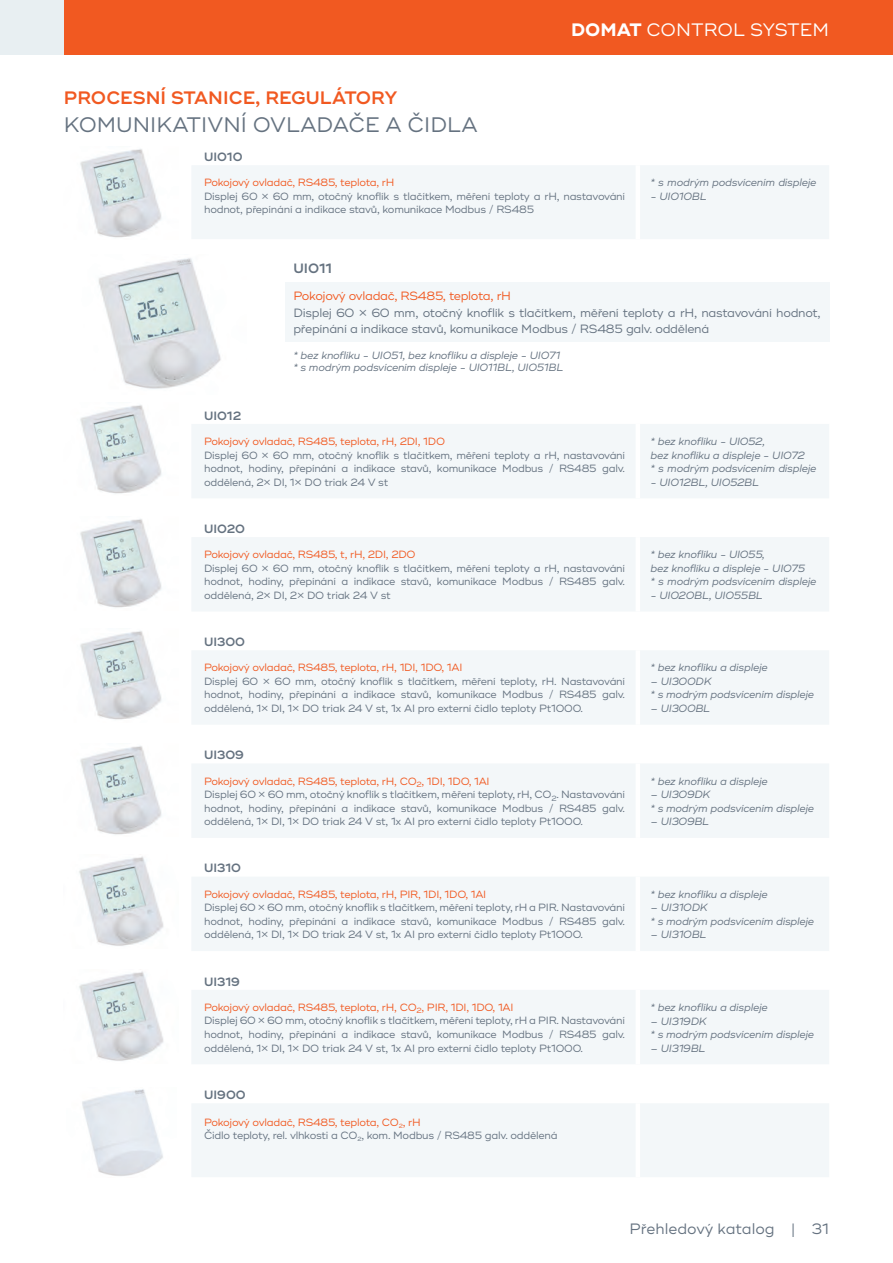
<style>
.page{position:relative;width:893px;height:1263px;background:#fff}
.page>*{position:absolute;margin:0;border:0;box-sizing:border-box;transform-origin:0 0}
.t1{font:21px "Ridley Grotesk";color:#657280}
.t2{font:600 18px "Ridley Grotesk";color:#f15921}
.t3{font:18px "Ridley Grotesk";color:#fff}
.t4{font:15px "Ridley Grotesk";color:#657280}
.t5{font:600 13.5px "Ridley Grotesk";color:#657280}
.t6{font:12px/16.5px "Ridley Grotesk";letter-spacing:-.025em;color:#657280}
.t7{font:600 12px "Ridley Grotesk";color:#657280}
.t8{font:12px "Ridley Grotesk";letter-spacing:-.025em;color:#f15921}
.t9{font:10.5px/13.5px "Ridley Grotesk";letter-spacing:-.025em;color:#657280}
.t10{font:italic 10.5px/13.5px "Ridley Grotesk";letter-spacing:-.025em;color:#657280}
.t11{font:10.5px "Ridley Grotesk";letter-spacing:-.025em;color:#f15921}
.s1{font-weight:700}
.s2{color:#f15921}
</style>
<div class="page">
<div style="left:0;top:0;width:106px;height:55px;background:#e8eff2"></div>
<div style="left:64px;top:0;width:829px;height:55px;background:#f15921"></div>
<div style="left:192px;top:166px;width:637px;height:73px;background:#f3f7f9"></div>
<hr style="left:636px;top:165px;width:4px;height:74px;background:#fff">
<img style="left:80px;top:149px;width:82px;height:89px">
<div style="left:285px;top:282px;width:544px;height:60px;background:#f3f7f9"></div>
<img style="left:98px;top:258px;width:123px;height:131px">
<div style="left:192px;top:537px;width:637px;height:74px;background:#f3f7f9"></div>
<hr style="left:636px;top:537px;width:4px;height:74px;background:#fff">
<img style="left:80px;top:519px;width:82px;height:89px">
<div style="left:192px;top:764px;width:637px;height:74px;background:#f3f7f9"></div>
<hr style="left:636px;top:763px;width:4px;height:75px;background:#fff">
<img style="left:80px;top:746px;width:82px;height:89px">
<div style="left:192px;top:990px;width:637px;height:74px;background:#f3f7f9"></div>
<hr style="left:636px;top:990px;width:4px;height:74px;background:#fff">
<img style="left:79px;top:971px;width:85px;height:90px">
<div style="left:192px;top:1104px;width:637px;height:73px;background:#f3f7f9"></div>
<hr style="left:636px;top:1103px;width:4px;height:74px;background:#fff">
<img style="left:82px;top:1089px;width:81px;height:87px">
<div style="left:192px;top:424px;width:637px;height:74px;background:#f3f7f9"></div>
<hr style="left:636px;top:424px;width:4px;height:74px;background:#fff">
<img style="left:80px;top:405px;width:82px;height:89px">
<div style="left:192px;top:651px;width:637px;height:73px;background:#f3f7f9"></div>
<hr style="left:636px;top:650px;width:4px;height:75px;background:#fff">
<img style="left:80px;top:631px;width:82px;height:89px">
<div style="left:192px;top:877px;width:637px;height:74px;background:#f3f7f9"></div>
<hr style="left:636px;top:877px;width:4px;height:74px;background:#fff">
<img style="left:79px;top:856px;width:85px;height:90px">
<h2 class="t2" style="left:64px;top:87px;width:335px">PROCESNÍ STANICE, REGULÁTORY</h2>
<h1 class="t1" style="left:64px;top:112px;width:415px">KOMUNIKATIVNÍ OVLADAČE A ČIDLA</h1>
<h2 class="t3" style="left:571px;top:19px;width:260px"><span class="s1">DOMAT</span> CONTROL SYSTEM</h2>
<p class="t7" style="left:204px;top:150px;width:40px">UI010</p>
<p class="t11" style="left:204px;top:176px;width:192px">Pokojový ovladač, RS485, teplota, rH</p>
<p class="t9" style="left:204px;top:190px;width:422px">Displej 60 × 60 mm, otočný knoflík s tlačítkem, měření teploty a rH, nastavování hodnot, přepínání a indikace stavů, komunikace Modbus / RS485</p>
<p class="t10" style="left:651px;top:176px;width:167px">* s modrým podsvícením displeje</p>
<p class="t10" style="left:651px;top:190px;width:58px">- UI010BL</p>
<p class="t5" style="left:293px;top:261px;width:40px">UI011</p>
<p class="t8" style="left:293px;top:289px;width:219px">Pokojový ovladač, RS485, teplota, rH</p>
<p class="t6" style="left:293px;top:304px;width:529px">Displej 60 × 60 mm, otočný knoflík s tlačítkem, měření teploty a rH, nastavování hodnot, přepínání a indikace stavů, komunikace Modbus / RS485 galv. oddělená</p>
<p class="t10" style="left:293px;top:349px;width:272px;line-height:12px">* bez knoflíku - UI051, bez knoflíku a displeje - UI071 * s modrým podsvícením displeje - UI011BL, UI051BL</p>
<p class="t7" style="left:204px;top:408px;width:39px">UI012</p>
<p class="t11" style="left:204px;top:435px;width:242px">Pokojový ovladač, RS485, teplota, rH, 2DI, 1DO</p>
<p class="t9" style="left:204px;top:448px;width:422px;text-align:justify">Displej 60 × 60 mm, otočný knoflík s tlačítkem, měření teploty a rH, nastavování hodnot, hodiny, přepínání a indikace stavů, komunikace Modbus / RS485 galv. oddělená, 2× DI, 1× DO triak 24 V st</p>
<p class="t7" style="left:204px;top:521px;width:42px">UI020</p>
<p class="t11" style="left:204px;top:548px;width:213px">Pokojový ovladač, RS485, t, rH, 2DI, 2DO</p>
<p class="t9" style="left:204px;top:562px;width:422px;text-align:justify">Displej 60 × 60 mm, otočný knoflík s tlačítkem, měření teploty a rH, nastavování hodnot, hodiny, přepínání a indikace stavů, komunikace Modbus / RS485 galv. oddělená, 2× DI, 2× DO triak 24 V st</p>
<p class="t7" style="left:204px;top:635px;width:43px">UI300</p>
<p class="t11" style="left:204px;top:661px;width:260px">Pokojový ovladač, RS485, teplota, rH, 1DI, 1DO, 1AI</p>
<p class="t9" style="left:204px;top:675px;width:422px;text-align:justify">Displej 60 × 60 mm, otočný knoflík s tlačítkem, měření teploty, rH. Nastavování hodnot, hodiny, přepínání a indikace stavů, komunikace Modbus / RS485 galv. oddělená, 1× DI, 1× DO triak 24 V st, 1x AI pro externí čidlo teploty Pt1000.</p>
<p class="t10" style="left:651px;top:435px;width:167px">* bez knoflíku - UI052,<br>bez knoflíku a displeje - UI072<br>* s modrým podsvícením displeje</p>
<p class="t10" style="left:651px;top:475px;width:110px">- UI012BL, UI052BL</p>
<p class="t10" style="left:651px;top:548px;width:167px">* bez knoflíku - UI055,<br>bez knoflíku a displeje - UI075<br>* s modrým podsvícením displeje</p>
<p class="t10" style="left:651px;top:589px;width:114px">- UI020BL, UI055BL</p>
<p class="t10" style="left:651px;top:661px;width:119px">* bez knoflíku a displeje</p>
<p class="t10" style="left:651px;top:675px;width:165px">– UI300DK<br>* s modrým podsvícením displeje</p>
<p class="t10" style="left:651px;top:702px;width:61px">– UI300BL</p>
<p class="t7" style="left:204px;top:748px;width:41px">UI309</p>
<p class="t9" style="left:204px;top:774px;width:422px"><span class="s2">Pokojový ovladač, RS485, teplota, rH, CO</span><sub>2</sub><span class="s2">, 1DI, 1DO, 1AI<br></span>Displej 60 × 60 mm, otočný knoflík s tlačítkem, měření teploty, rH, CO<sub>2</sub>. Nastavování hodnot, hodiny, přepínání a indikace stavů, komunikace Modbus / RS485 galv. oddělená, 1× DI, 1× DO triak 24 V st, 1x AI pro externí čidlo teploty Pt1000.</p>
<p class="t10" style="left:651px;top:774px;width:119px">* bez knoflíku a displeje</p>
<p class="t10" style="left:651px;top:788px;width:165px">– UI309DK<br>* s modrým podsvícením displeje</p>
<p class="t10" style="left:651px;top:815px;width:60px">– UI309BL</p>
<p class="t7" style="left:204px;top:861px;width:39px">UI310</p>
<p class="t11" style="left:204px;top:888px;width:284px">Pokojový ovladač, RS485, teplota, rH, PIR, 1DI, 1DO, 1AI</p>
<p class="t9" style="left:204px;top:901px;width:422px;text-align:justify">Displej 60 × 60 mm, otočný knoflík s tlačítkem, měření teploty, rH a PIR. Nastavování hodnot, hodiny, přepínání a indikace stavů, komunikace Modbus / RS485 galv. oddělená, 1× DI, 1× DO triak 24 V st, 1x AI pro externí čidlo teploty Pt1000.</p>
<p class="t10" style="left:651px;top:888px;width:119px">* bez knoflíku a displeje</p>
<p class="t10" style="left:651px;top:901px;width:165px">– UI310DK<br>* s modrým podsvícením displeje</p>
<p class="t10" style="left:651px;top:928px;width:58px">– UI310BL</p>
<p class="t7" style="left:204px;top:974px;width:37px">UI319</p>
<p class="t9" style="left:204px;top:1001px;width:422px"><span class="s2">Pokojový ovladač, RS485, teplota, rH, CO</span><sub>2</sub><span class="s2">, PIR, 1DI, 1DO, 1AI<br></span>Displej 60 × 60 mm, otočný knoflík s tlačítkem, měření teploty, rH a PIR. Nastavování hodnot, hodiny, přepínání a indikace stavů, komunikace Modbus / RS485 galv. oddělená, 1× DI, 1× DO triak 24 V st, 1x AI pro externí čidlo teploty Pt1000.</p>
<p class="t10" style="left:651px;top:1001px;width:119px">* bez knoflíku a displeje</p>
<p class="t10" style="left:651px;top:1014px;width:165px">– UI319DK<br>* s modrým podsvícením displeje</p>
<p class="t10" style="left:651px;top:1041px;width:57px">– UI319BL</p>
<p class="t7" style="left:204px;top:1088px;width:43px">UI900</p>
<p class="t9" style="left:204px;top:1115px;width:355px"><span class="s2">Pokojový ovladač, RS485, teplota, CO</span><sub>2</sub><span class="s2">, rH<br></span>Čidlo teploty, rel. vlhkosti a CO<sub>2</sub>, kom. Modbus / RS485 galv. oddělená</p>
<h3 class="t4" style="left:629px;top:1220px;width:201px">Přehledový katalog | 31</h3>
</div>
